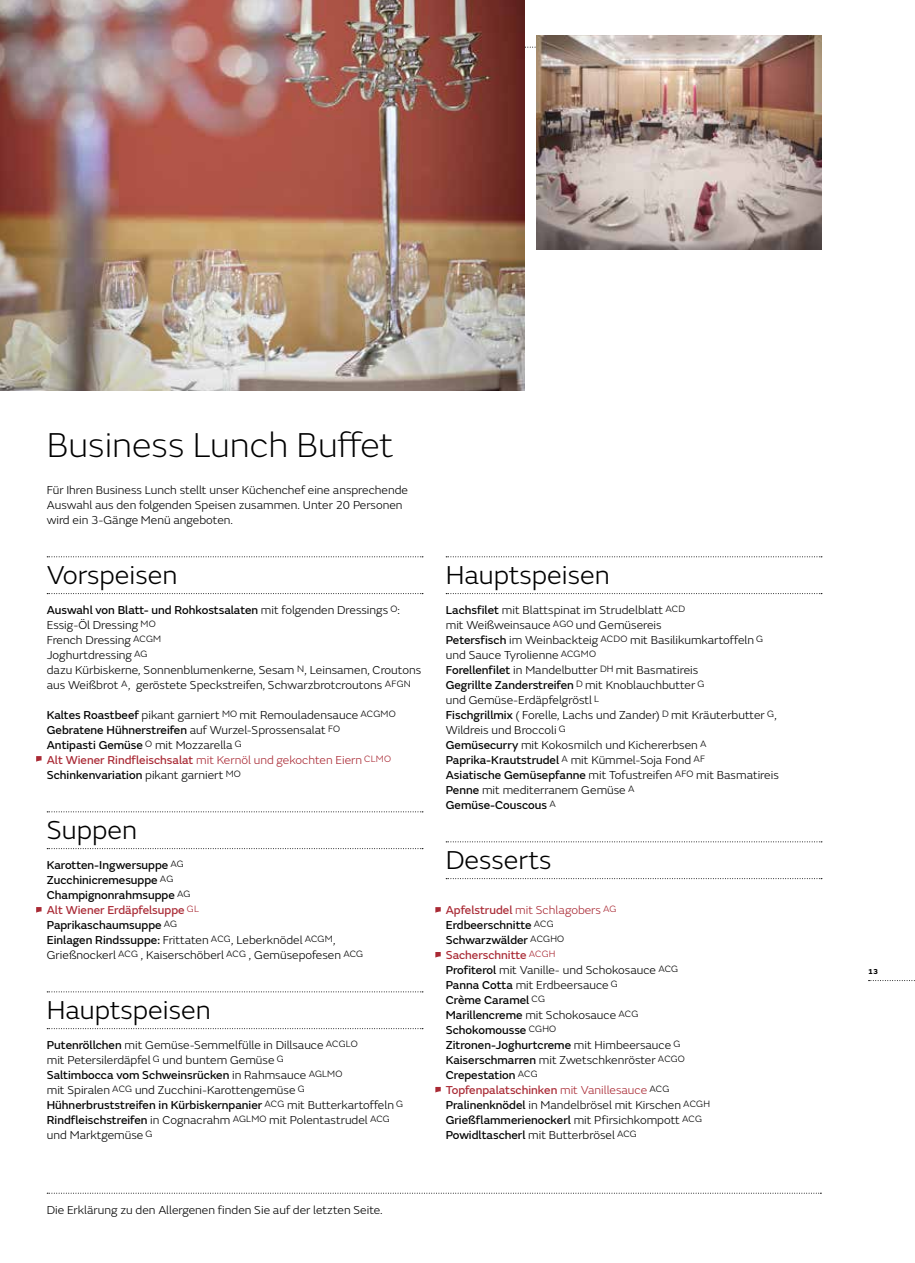
<style>
.page{position:relative;width:915px;height:1263px;background:#fff}
.page>*{position:absolute;margin:0;border:0;box-sizing:border-box;transform-origin:0 0}
.t1{font:200 36px "FS Emeric";color:#000}
.t2{font:300 27px "FS Emeric";color:#000}
.t3{font:300 12px/15px "FS Emeric";color:#000}
.t4{font:12px/15px "FS Emeric Core";color:#000}
.t5{font:300 12px "FS Emeric";color:#a92934}
.t6{font:12px/15px "FS Emeric Core";color:#a92934}
.t7{font:700 7.5px "FS Emeric";color:#000}
.s1{font-family:"FS Emeric";font-weight:300}
.s2{font-family:"FS Emeric Core";font-weight:400}
.s3{color:#a92934}
.s4{color:#000}
</style>
<div class="page">
<svg style="left:47px;top:1193px;width:774px;height:1px"></svg>
<svg style="left:868px;top:980px;width:47px;height:1px"></svg>
<svg style="left:47px;top:556px;width:376px;height:1px"></svg>
<svg style="left:47px;top:593px;width:376px;height:1px"></svg>
<svg style="left:47px;top:811px;width:376px;height:1px"></svg>
<svg style="left:47px;top:848px;width:376px;height:1px"></svg>
<svg style="left:47px;top:991px;width:376px;height:1px"></svg>
<svg style="left:47px;top:1028px;width:376px;height:1px"></svg>
<svg style="left:446px;top:556px;width:375px;height:1px"></svg>
<svg style="left:446px;top:593px;width:375px;height:1px"></svg>
<svg style="left:446px;top:841px;width:375px;height:1px"></svg>
<svg style="left:446px;top:878px;width:375px;height:1px"></svg>
<img style="left:0;top:0;width:525px;height:391px">
<img style="left:536px;top:35px;width:285px;height:215px">
<svg style="left:36px;top:756px;width:6px;height:6px"></svg>
<svg style="left:36px;top:907px;width:6px;height:6px"></svg>
<svg style="left:435px;top:907px;width:5px;height:6px"></svg>
<svg style="left:435px;top:952px;width:5px;height:5px"></svg>
<svg style="left:435px;top:1087px;width:5px;height:5px"></svg>
<h1 class="t1" style="left:47px;top:421px;width:348px">Business Lunch Buffet</h1>
<p class="t3" style="left:47px;top:482px;width:362px">Für Ihren Business Lunch stellt unser Küchenchef eine ansprechende<br>Auswahl aus den folgenden Speisen zusammen. Unter 20 Personen wird ein 3-Gänge Menü angeboten.</p>
<h2 class="t2" style="left:47px;top:557px;width:132px">Vorspeisen</h2>
<p class="t4" style="left:47px;top:602px;width:354px">Auswahl von Blatt- und Rohkostsalaten <span class="s1">mit folgenden Dressings</span> <sup>O</sup><span class="s1">:</span></p>
<p class="t3" style="left:47px;top:617px;width:376px">Essig-Öl Dressing <sup>MO<br></sup>French Dressing <sup>ACGM<br></sup>Joghurtdressing <sup>AG<br></sup>dazu Kürbiskerne, Sonnenblumenkerne, Sesam <sup>N</sup>, Leinsamen, Croutons aus Weißbrot <sup>A</sup>, geröstete Speckstreifen, Schwarzbrotcroutons <sup>AFGN</sup></p>
<p class="t3" style="left:47px;top:707px;width:350px"><span class="s2">Kaltes Roastbeef</span> pikant garniert <sup>MO</sup> mit Remouladensauce <sup>ACGMO</sup></p>
<p class="t4" style="left:47px;top:722px;width:295px">Gebratene Hühnerstreifen <span class="s1">auf Wurzel-Sprossensalat</span> <sup>FO<br></sup>Antipasti Gemüse <sup>O</sup> <span class="s1">mit Mozzarella</span> <sup>G</sup></p>
<p class="t5" style="left:47px;top:752px;width:346px"><span class="s2">Alt Wiener Rindfleischsalat</span> mit Kernöl und gekochten Eiern <sup>CLMO</sup></p>
<p class="t4" style="left:47px;top:767px;width:195px">Schinkenvariation <span class="s1">pikant garniert</span> <sup>MO</sup></p>
<h2 class="t2" style="left:47px;top:812px;width:92px">Suppen</h2>
<p class="t4" style="left:47px;top:857px;width:154px">Karotten-Ingwersuppe <sup>AG<br></sup>Zucchinicremesuppe <sup>AG<br></sup>Champignonrahmsuppe <sup>AG<br></sup><span class="s3">Alt Wiener Erdäpfelsuppe</span> <sup>GL<br></sup>Paprikaschaumsuppe <sup>AG</sup></p>
<p class="t3" style="left:47px;top:932px;width:318px"><span class="s2">Einlagen Rindssuppe:</span> Frittaten <sup>ACG</sup>, Leberknödel <sup>ACGM</sup>,<br>Grießnockerl <sup>ACG</sup> , Kaiserschöberl <sup>ACG</sup> , Gemüsepofesen <sup>ACG</sup></p>
<h2 class="t2" style="left:47px;top:992px;width:165px">Hauptspeisen</h2>
<p class="t3" style="left:47px;top:1037px;width:312px"><span class="s2">Putenröllchen</span> mit Gemüse-Semmelfülle in Dillsauce <sup>ACGLO </sup>mit Petersilerdäpfel <sup>G</sup> und buntem Gemüse <sup>G</sup></p>
<p class="t4" style="left:47px;top:1067px;width:297px">Saltimbocca vom Schweinsrücken <span class="s1">in Rahmsauce</span> <sup>AGLMO</sup></p>
<p class="t3" style="left:47px;top:1082px;width:259px">mit Spiralen <sup>ACG</sup> und Zucchini-Karottengemüse <sup>G</sup></p>
<p class="t4" style="left:47px;top:1097px;width:358px">Hühnerbruststreifen in Kürbiskernpanier <sup>ACG</sup> <span class="s1">mit Butterkartoffeln</span> <sup>G</sup></p>
<p class="t3" style="left:47px;top:1112px;width:344px"><span class="s2">Rindfleischstreifen</span> in Cognacrahm <sup>AGLMO</sup> mit Polentastrudel <sup>ACG </sup>und Marktgemüse <sup>G</sup></p>
<h2 class="t2" style="left:445px;top:557px;width:165px">Hauptspeisen</h2>
<p class="t3" style="left:445px;top:602px;width:319px"><span class="s2">Lachsfilet</span> mit Blattspinat im Strudelblatt <sup>ACD<br></sup>mit Weißweinsauce <sup>AGO</sup> und Gemüsereis<br><span class="s2">Petersfisch</span> im Weinbackteig <sup>ACDO</sup> mit Basilikumkartoffeln <sup>G </sup>und Sauce Tyrolienne <sup>ACGMO<br></sup><span class="s2">Forellenfilet</span> in Mandelbutter <sup>DH</sup> mit Basmatireis</p>
<p class="t4" style="left:445px;top:677px;width:260px">Gegrillte Zanderstreifen <sup>D</sup> <span class="s1">mit Knoblauchbutter</span> <sup>G</sup></p>
<p class="t3" style="left:445px;top:692px;width:332px">und Gemüse-Erdäpfelgröstl <sup>L<br></sup><span class="s2">Fischgrillmix</span> ( Forelle, Lachs und Zander) <sup>D</sup> mit Kräuterbutter <sup>G</sup>, Wildreis und Broccoli <sup>G<br></sup><span class="s2">Gemüsecurry</span> mit Kokosmilch und Kichererbsen <sup>A</sup></p>
<p class="t4" style="left:445px;top:752px;width:261px">Paprika-Krautstrudel <sup>A</sup> <span class="s1">mit Kümmel-Soja Fond</span> <sup>AF</sup></p>
<p class="t3" style="left:445px;top:767px;width:334px"><span class="s2">Asiatische Gemüsepfanne</span> mit Tofustreifen <sup>AFO</sup> mit Basmatireis<br><span class="s2">Penne</span> mit mediterranem Gemüse <sup>A</sup></p>
<p class="t4" style="left:445px;top:797px;width:112px">Gemüse-Couscous <sup>A</sup></p>
<h2 class="t2" style="left:445px;top:842px;width:107px">Desserts</h2>
<p class="t5" style="left:445px;top:902px;width:172px"><span class="s2">Apfelstrudel</span> mit Schlagobers <sup>AG</sup></p>
<p class="t4" style="left:445px;top:917px;width:120px">Erdbeerschnitte <sup>ACG<br></sup>Schwarzwälder <sup>ACGHO<br></sup><span class="s3">Sacherschnitte</span> <sup>ACGH</sup></p>
<p class="t3" style="left:445px;top:962px;width:234px"><span class="s2">Profiterol</span> mit Vanille- und Schokosauce <sup>ACG<br></sup><span class="s2">Panna Cotta</span> mit Erdbeersauce <sup>G</sup></p>
<p class="t4" style="left:445px;top:992px;width:101px">Crème Caramel <sup>CG</sup></p>
<p class="t3" style="left:445px;top:1007px;width:194px"><span class="s2">Marillencreme</span> mit Schokosauce <sup>ACG</sup></p>
<p class="t4" style="left:445px;top:1022px;width:236px">Schokomousse <sup>CGHO<br></sup>Zitronen-Joghurtcreme <span class="s1">mit Himbeersauce</span> <sup>G</sup></p>
<p class="t3" style="left:445px;top:1052px;width:240px"><span class="s2">Kaiserschmarren</span> mit Zwetschkenröster <sup>ACGO</sup></p>
<p class="t6" style="left:445px;top:1067px;width:225px"><span class="s4">Crepestation</span> <sup>ACG<br></sup>Topfenpalatschinken <span class="s1">mit Vanillesauce</span> <sup>ACG</sup></p>
<p class="t3" style="left:445px;top:1097px;width:266px"><span class="s2">Pralinenknödel</span> in Mandelbrösel mit Kirschen <sup>ACGH</sup></p>
<p class="t4" style="left:445px;top:1112px;width:258px">Grießflammerienockerl <span class="s1">mit Pfirsichkompott</span> <sup>ACG</sup></p>
<p class="t3" style="left:445px;top:1127px;width:193px"><span class="s2">Powidltascherl</span> mit Butterbrösel <sup>ACG</sup></p>
<p class="t3" style="left:47px;top:1202px;width:337px">Die Erklärung zu den Allergenen finden Sie auf der letzten Seite.</p>
<p class="t7" style="left:867px;top:966px;width:11px">13</p>
</div>
